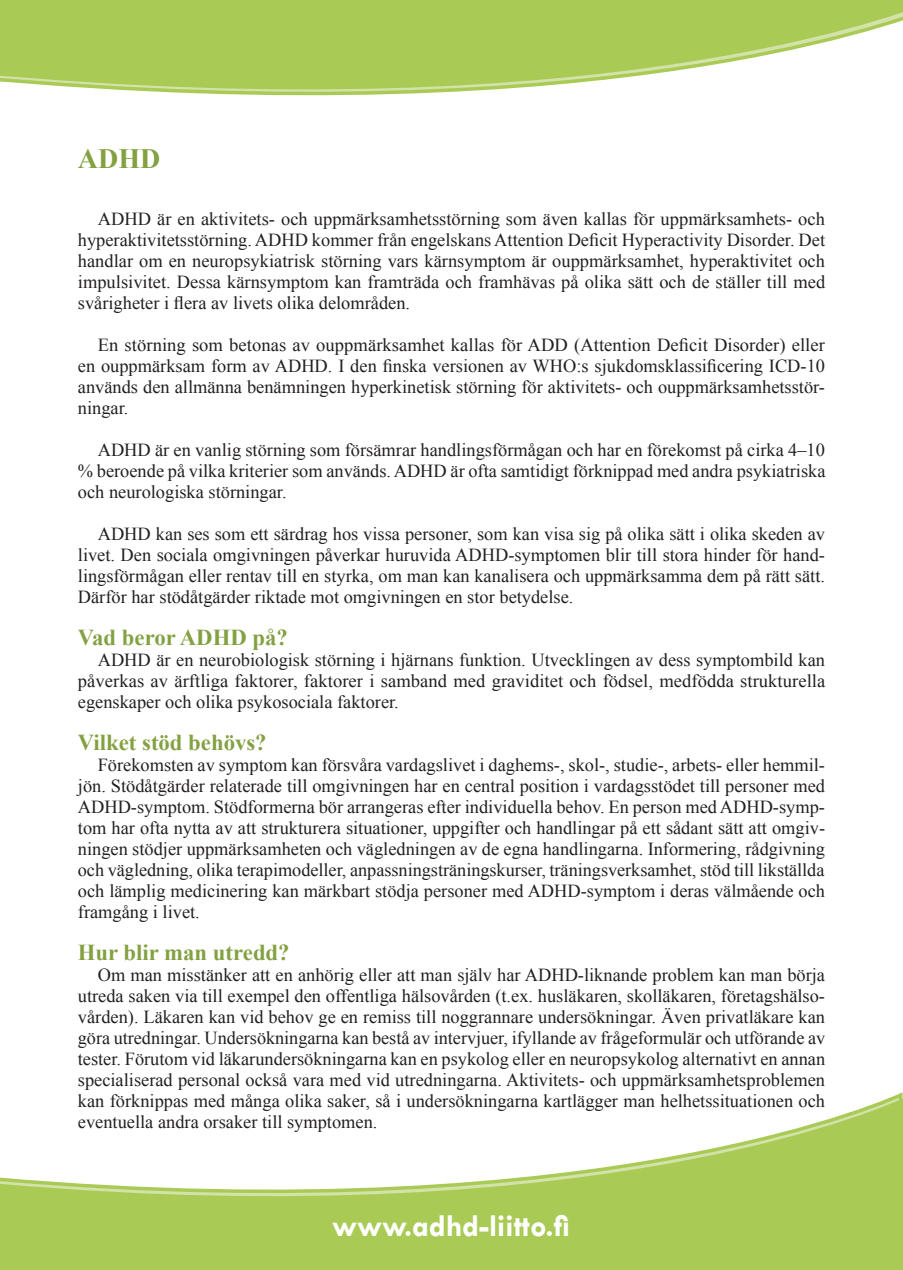
<style>
.page{position:relative;width:903px;height:1270px;background:#fff}
.page>*{position:absolute;margin:0;border:0;box-sizing:border-box;transform-origin:0 0}
.t1{font:700 31.5px "Tw Cen";color:#fff}
.t2{font:700 28px "Times New Roman";color:#84a142}
.t3{font:700 22.75px "Times New Roman";color:#84a142}
.t4{font:18.38px/21px "Times New Roman";color:#231f20;text-align:justify}
</style>
<div class="page">
<svg style="left:0;top:0;width:903px;height:96px"></svg>
<svg style="left:0;top:1098px;width:903px;height:172px"></svg>
<h2 class="t2" style="left:78px;top:139px;width:84px">ADHD</h2>
<p class="t4" style="left:78px;top:208px;width:749px;text-indent:20px">ADHD är en aktivitets- och uppmärksamhetsstörning som även kallas för uppmärksamhets- och hyperaktivitetsstörning. ADHD kommer från engelskans Attention Deficit Hyperactivity Disorder. Det handlar om en neuropsykiatrisk störning vars kärnsymptom är ouppmärksamhet, hyperaktivitet och impulsivitet. Dessa kärnsymptom kan framträda och framhävas på olika sätt och de ställer till med svårigheter i flera av livets olika delområden.</p>
<p class="t4" style="left:78px;top:334px;width:749px;text-indent:20px">En störning som betonas av ouppmärksamhet kallas för ADD (Attention Deficit Disorder) eller en ouppmärksam form av ADHD. I den finska versionen av WHO:s sjukdomsklassificering ICD-10 används den allmänna benämningen hyperkinetisk störning för aktivitets- och ouppmärksamhetsstör&shy;ningar.</p>
<p class="t4" style="left:78px;top:439px;width:749px;text-indent:20px">ADHD är en vanlig störning som försämrar handlingsförmågan och har en förekomst på cirka 4–10 % beroende på vilka kriterier som används. ADHD är ofta samtidigt förknippad med andra psykiatriska och neurologiska störningar.</p>
<p class="t4" style="left:78px;top:523px;width:749px;text-indent:20px">ADHD kan ses som ett särdrag hos vissa personer, som kan visa sig på olika sätt i olika skeden av livet. Den sociala omgivningen påverkar huruvida ADHD-symptomen blir till stora hinder för hand&shy;lingsförmågan eller rentav till en styrka, om man kan kanalisera och uppmärksamma dem på rätt sätt.<br>Därför har stödåtgärder riktade mot omgivningen en stor betydelse.</p>
<p class="t3" style="left:78px;top:622px;width:212px">Vad beror ADHD på?</p>
<p class="t4" style="left:78px;top:649px;width:749px;text-indent:20px">ADHD är en neurobiologisk störning i hjärnans funktion. Utvecklingen av dess symptombild kan påverkas av ärftliga faktorer, faktorer i samband med graviditet och födsel, medfödda strukturella egenskaper och olika psykosociala faktorer.</p>
<p class="t3" style="left:78px;top:727px;width:190px">Vilket stöd behövs?</p>
<p class="t4" style="left:78px;top:754px;width:749px;text-indent:20px">Förekomsten av symptom kan försvåra vardagslivet i daghems-, skol-, studie-, arbets- eller hemmil&shy;jön. Stödåtgärder relaterade till omgivningen har en central position i vardagsstödet till personer med ADHD-symptom. Stödformerna bör arrangeras efter individuella behov. En person med ADHD-symp&shy;tom har ofta nytta av att strukturera situationer, uppgifter och handlingar på ett sådant sätt att omgiv&shy;ningen stödjer uppmärksamheten och vägledningen av de egna handlingarna. Informering, rådgivning och vägledning, olika terapimodeller, anpassningsträningskurser, träningsverksamhet, stöd till likställda och lämplig medicinering kan märkbart stödja personer med ADHD-symptom i deras välmående och framgång i livet.</p>
<p class="t3" style="left:78px;top:937px;width:213px">Hur blir man utredd?</p>
<p class="t4" style="left:78px;top:964px;width:749px;text-indent:20px">Om man misstänker att en anhörig eller att man själv har ADHD-liknande problem kan man börja utreda saken via till exempel den offentliga hälsovården (t.ex. husläkaren, skolläkaren, företagshälso&shy;vården). Läkaren kan vid behov ge en remiss till noggrannare undersökningar. Även privatläkare kan göra utredningar. Undersökningarna kan bestå av intervjuer, ifyllande av frågeformulär och utförande av tester. Förutom vid läkarundersökningarna kan en psykolog eller en neuropsykolog alternativt en annan specialiserad personal också vara med vid utredningarna. Aktivitets- och uppmärksamhetsproblemen kan förknippas med många olika saker, så i undersökningarna kartlägger man helhetssituationen och eventuella andra orsaker till symptomen.</p>
<h1 class="t1" style="left:332px;top:1207px;width:240px">www.adhd-liitto.fi</h1>
</div>
